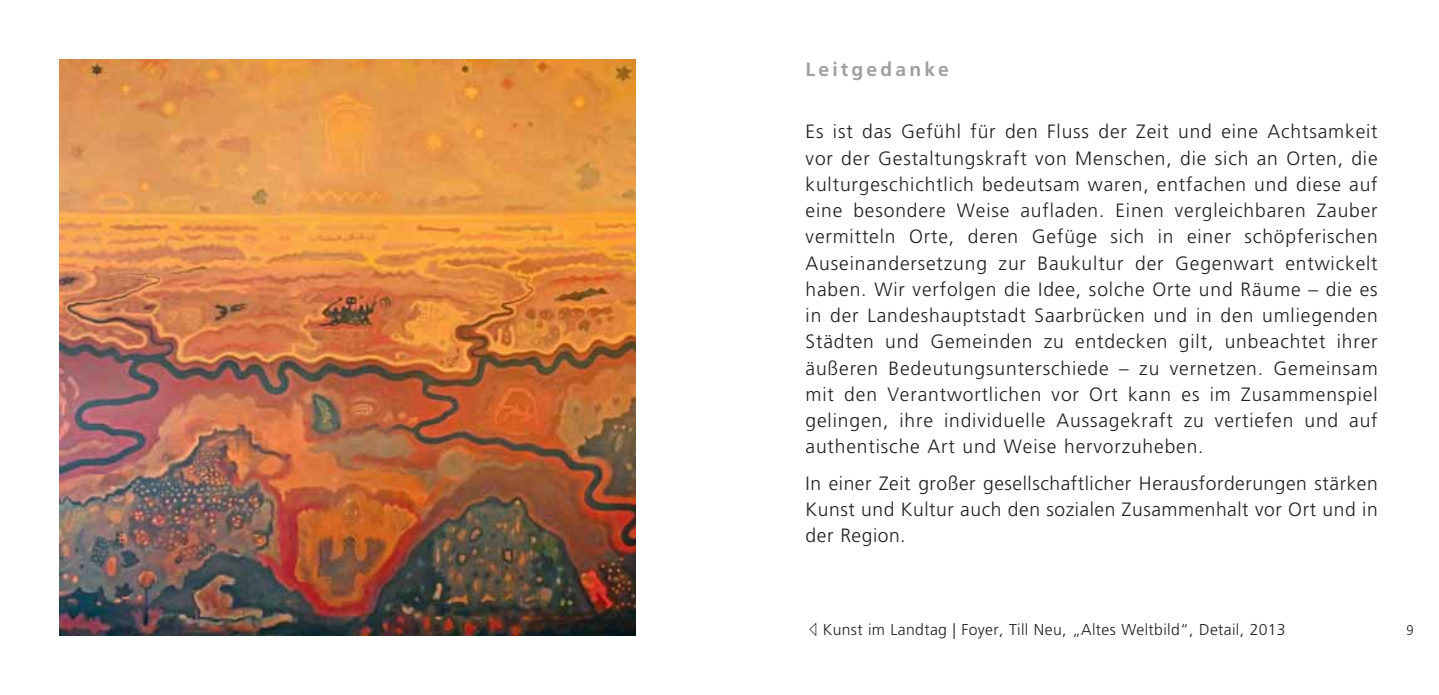
<style>
.page{position:relative;width:1439px;height:695px;background:#fff}
.page>*{position:absolute;margin:0;border:0;box-sizing:border-box;transform-origin:0 0}
.t1{font:300 19.25px/26.2px "Frutiger LT Std";letter-spacing:.035em;color:#231f20;text-align:justify}
.t2{font:700 19.25px "Frutiger LT Std";letter-spacing:.165em;color:#9d9fa1}
.t3{font:300 15.75px "Frutiger LT Std";letter-spacing:.02em;color:#231f20}
.t4{font:300 14px "Frutiger LT Std";color:#231f20;scale:.92 1}
.s1{font-family:"European Pi Three";font-weight:400}
</style>
<div class="page">
<img style="left:60px;top:60px;width:575px;height:575px">
<p class="t2" style="left:805px;top:61px;width:145px">Leitgedanke</p>
<p class="t1" style="left:805px;top:119px;width:573px">Es ist das Gefühl für den Fluss der Zeit und eine Achtsamkeit vor der Gestaltungskraft von Menschen, die sich an Orten, die kulturgeschichtlich bedeutsam waren, entfachen und diese auf eine besondere Weise aufladen. Einen vergleichbaren Zauber vermitteln Orte, deren Gefüge sich in einer schöpferischen Auseinandersetzung zur Baukultur der Gegen wart entwickelt haben. Wir verfolgen die Idee, solche Orte und Räume – die es in der Landeshauptstadt Saarbrücken und in den umliegenden Städten und Gemeinden zu entdecken gilt, unbeachtet ihrer äußeren Bedeutungs unterschiede – zu vernetzen. Gemeinsam mit den Verantwortlichen vor Ort kann es im Zusammenspiel gelingen, ihre individuelle Aussagekraft zu vertiefen und auf authentische Art und Weise hervorzuheben.</p>
<p class="t1" style="left:805px;top:470px;width:573px">In einer Zeit großer gesellschaftlicher Herausforderungen stärken Kunst und Kultur auch den sozialen Zusammenhalt vor Ort und in der Region.</p>
<p class="t3" style="left:809px;top:622px;width:478px"><span class="s1">Ä</span> Kunst im Landtag | Foyer, Till Neu, „Altes Weltbild“, Detail, 2013</p>
<p class="t4" style="left:1406px;top:624px;width:9px">9</p>
</div>
